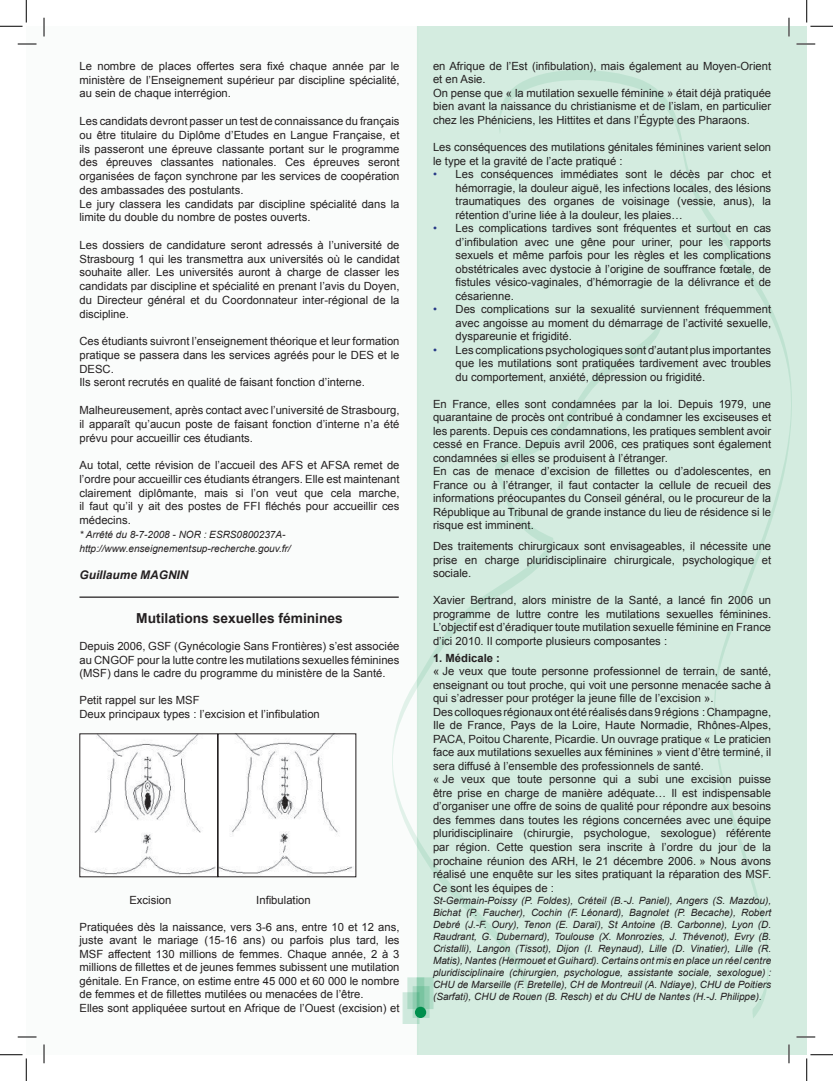
<style>
.page{position:relative;width:833px;height:1081px;background:#fff}
.page>*{position:absolute;margin:0;border:0;box-sizing:border-box;transform-origin:0 0}
.t1{font:700 13.75px "Arial";color:#231f20}
.t2{font:italic 700 11.88px "Arial";color:#231f20}
.t3{font:11.25px/13.5px "Arial";color:#231f20;text-align:justify}
.t4{font:700 11.25px "Arial";color:#231f20}
.t5{font:italic 10px/12px "Arial";color:#231f20}
.s1{color:#273987}
</style>
<div class="page">
<div style="left:418px;top:26px;width:388px;height:1028px;background:#d4ece0"></div>
<svg style="left:79px;top:26px;width:339px;height:1028px"></svg>
<svg style="left:424px;top:1003px;width:7px;height:3px"></svg>
<div style="left:408px;top:977px;width:15px;height:31px;background:#6ebf98"></div>
<svg style="left:404px;top:1003px;width:13px;height:18px"></svg>
<div style="left:414px;top:1006px;width:12px;height:11px;background:#008f4d;border-radius:50%"></div>
<svg style="left:392px;top:546px;width:104px;height:457px;fill:#d4ece0"></svg>
<div style="left:496px;top:70px;width:295px;height:948px;background:#d4ece0"></div>
<div style="left:494px;top:301px;width:169px;height:246px;background:#d4ece0"></div>
<img style="left:81px;top:735px;width:273px;height:139px">
<hr style="left:79px;top:596px;width:319px;height:1px;background:#231f20">
<svg style="left:796px;top:43px;width:18px;height:2px"></svg>
<svg style="left:796px;top:1035px;width:18px;height:2px"></svg>
<svg style="left:787px;top:18px;width:2px;height:18px"></svg>
<svg style="left:787px;top:1044px;width:2px;height:18px"></svg>
<svg style="left:0;top:0;width:45px;height:1080px"></svg>
<svg style="left:806px;top:0;width:26px;height:27px"></svg>
<svg style="left:806px;top:1054px;width:26px;height:26px"></svg>
<p class="t3" style="left:79px;top:59px;width:321px">Le nombre de places offertes sera fixé chaque année par le ministère de l’Enseignement supérieur par discipline spécialité, au sein de chaque interrégion.</p>
<p class="t3" style="left:79px;top:114px;width:321px;text-align:left">Les candidats devront passer un test de connaissance du français ou être titulaire du Diplôme d’Etudes en Langue Française, et ils passeront une épreuve classante portant sur le programme des épreuves classantes nationales. Ces épreuves seront organisées de façon synchrone par les services de coopération des ambassades des postulants.<br>Le jury classera les candidats par discipline spécialité dans la limite du double du nombre de postes ouverts.</p>
<p class="t3" style="left:79px;top:238px;width:321px">Les dossiers de candidature seront adressés à l’université de Strasbourg 1 qui les transmettra aux universités où le candidat souhaite aller. Les universités auront à charge de classer les candidats par discipline et spécialité en prenant l’avis du Doyen, du Directeur général et du Coordonnateur inter-régional de la discipline.</p>
<p class="t3" style="left:79px;top:334px;width:321px;text-align:left">Ces étudiants suivront l’enseignement théorique et leur formation pratique se passera dans les services agréés pour le DES et le DESC.<br>Ils seront recrutés en qualité de faisant fonction d’interne.</p>
<p class="t3" style="left:79px;top:403px;width:321px">Malheureusement, après contact avec l’université de Strasbourg, il apparaît qu’aucun poste de faisant fonction d’interne n’a été prévu pour accueillir ces étudiants.</p>
<p class="t3" style="left:79px;top:458px;width:321px">Au total, cette révision de l’accueil des AFS et AFSA remet de l’ordre pour accueillir ces étudiants étrangers. Elle est maintenant clairement diplômante, mais si l’on veut que cela marche, il faut qu’il y ait des postes de FFI fléchés pour accueillir ces médecins.</p>
<p class="t5" style="left:79px;top:527px;width:213px;line-height:13.8px">* Arrêté du 8-7-2008 - NOR : ESRS0800237A&shy;http://www.enseignementsup-recherche.gouv.fr/</p>
<p class="t2" style="left:79px;top:568px;width:110px">Guillaume MAGNIN</p>
<p class="t1" style="left:136px;top:610px;width:208px">Mutilations sexuelles féminines</p>
<p class="t3" style="left:79px;top:639px;width:321px">Depuis 2006, GSF (Gynécologie Sans Frontières) s’est associée au CNGOF pour la lutte contre les mutilations sexuelles féminines (MSF) dans le cadre du programme du ministère de la Santé.</p>
<p class="t3" style="left:79px;top:693px;width:242px">Petit rappel sur les MSF<br>Deux principaux types : l’excision et l’infibulation</p>
<p class="t3" style="left:129px;top:892px;width:43px">Excision</p>
<p class="t3" style="left:256px;top:892px;width:56px">Infibulation</p>
<p class="t3" style="left:79px;top:919px;width:321px;text-align:left">Pratiquées dès la naissance, vers 3-6 ans, entre 10 et 12 ans, juste avant le mariage (15-16 ans) ou parfois plus tard, les MSF affectent 130 millions de femmes. Chaque année, 2 à 3 millions de fillettes et de jeunes femmes subissent une mutilation génitale. En France, on estime entre 45 000 et 60 000 le nombre de femmes et de fillettes mutilées ou menacées de l’être.<br>Elles sont appliquéee surtout en Afrique de l’Ouest (excision) et</p>
<p class="t3" style="left:433px;top:59px;width:339px;text-align:left">en Afrique de l’Est (infibulation), mais également au Moyen-Orient et en Asie.<br>On pense que « la mutilation sexuelle féminine » était déjà pratiquée bien avant la naissance du christianisme et de l’islam, en particulier chez les Phéniciens, les Hittites et dans l’Égypte des Pharaons.</p>
<p class="t3" style="left:433px;top:140px;width:339px">Les conséquences des mutilations génitales féminines varient selon le type et la gravité de l’acte pratiqué :</p>
<p class="t3" style="left:455px;top:167px;width:317px;text-indent:-22px"><span class="s1">•</span> Les conséquences immédiates sont le décès par choc et hémorragie, la douleur aiguë, les infections locales, des lésions traumatiques des organes de voisinage (vessie, anus), la rétention d’urine liée à la douleur, les plaies…</p>
<p class="t3" style="left:455px;top:221px;width:317px;text-indent:-22px"><span class="s1">•</span> Les complications tardives sont fréquentes et surtout en cas d’infibulation avec une gêne pour uriner, pour les rapports sexuels et même parfois pour les règles et les complications obstétricales avec dystocie à l’origine de souffrance fœtale, de fistules vésico-vaginales, d’hémorragie de la délivrance et de césarienne.</p>
<p class="t3" style="left:455px;top:302px;width:317px;text-indent:-22px"><span class="s1">•</span> Des complications sur la sexualité surviennent fréquemment avec angoisse au moment du démarrage de l’activité sexuelle, dyspareunie et frigidité.</p>
<p class="t3" style="left:455px;top:343px;width:317px;text-indent:-22px"><span class="s1">•</span> Les complications psychologiques sont d’autant plus importantes que les mutilations sont pratiquées tardivement avec troubles du comportement, anxiété, dépression ou frigidité.</p>
<p class="t3" style="left:433px;top:397px;width:339px;text-align:left">En France, elles sont condamnées par la loi. Depuis 1979, une quarantaine de procès ont contribué à condamner les exciseuses et les parents. Depuis ces condamnations, les pratiques semblent avoir cessé en France. Depuis avril 2006, ces pratiques sont également condamnées si elles se produisent à l’étranger.<br>En cas de menace d’excision de fillettes ou d’adolescentes, en France ou à l’étranger, il faut contacter la cellule de recueil des informations préocupantes du Conseil général, ou le procureur de la République au Tribunal de grande instance du lieu de résidence si le risque est imminent.</p>
<p class="t3" style="left:433px;top:539px;width:339px">Des traitements chirurgicaux sont envisageables, il nécessite une prise en charge pluridisciplinaire chirurgicale, psychologique et sociale.</p>
<p class="t3" style="left:433px;top:593px;width:339px">Xavier Bertrand, alors ministre de la Santé, a lancé fin 2006 un programme de luttre contre les mutilations sexuelles féminines.<br>L’objectif est d’éradiquer toute mutilation sexuelle féminine en France d’ici 2010. Il comporte plusieurs composantes :</p>
<p class="t4" style="left:433px;top:651px;width:68px">1. Médicale :</p>
<p class="t3" style="left:433px;top:664px;width:339px;text-align:left">« Je veux que toute personne professionnel de terrain, de santé, enseignant ou tout proche, qui voit une personne menacée sache à qui s’adresser pour protéger la jeune fille de l’excision ».<br>Des colloques régionaux ont été réalisés dans 9 régions : Champagne, Ile de France, Pays de la Loire, Haute Normadie, Rhônes-Alpes, PACA, Poitou Charente, Picardie. Un ouvrage pratique « Le praticien face aux mutilations sexuelles aux féminines » vient d’être terminé, il sera diffusé à l’ensemble des professionnels de santé.<br>« Je veux que toute personne qui a subi une excision puisse être prise en charge de manière adéquate… Il est indispensable d’organiser une offre de soins de qualité pour répondre aux besoins des femmes dans toutes les régions concernées avec une équipe pluridisciplinaire (chirurgie, psychologue, sexologue) référente par région. Cette question sera inscrite à l’ordre du jour de la prochaine réunion des ARH, le 21 décembre 2006. » Nous avons réalisé une enquête sur les sites pratiquant la réparation des MSF.<br>Ce sont les équipes de :</p>
<p class="t5" style="left:433px;top:893px;width:339px;text-align:justify">St-Germain-Poissy (P. Foldes), Créteil (B.-J. Paniel), Angers (S. Mazdou), Bichat (P. Faucher), Cochin (F. Léonard), Bagnolet (P. Becache), Robert Debré (J.-F. Oury), Tenon (E. Daraï), St Antoine (B. Carbonne), Lyon (D.<br>Raudrant, G. Dubernard), Toulouse (X. Monrozies, J. Thévenot), Evry (B.<br>Cristalli), Langon (Tissot), Dijon (I. Reynaud), Lille (D. Vinatier), Lille (R.<br>Matis), Nantes (Hermouet et Guihard). Certains ont mis en place un réel centre pluridisciplinaire (chirurgien, psychologue, assistante sociale, sexologue) :<br>CHU de Marseille (F. Bretelle), CH de Montreuil (A. Ndiaye), CHU de Poitiers (Sarfati), CHU de Rouen (B. Resch) et du CHU de Nantes (H.-J. Philippe).</p>
</div>
